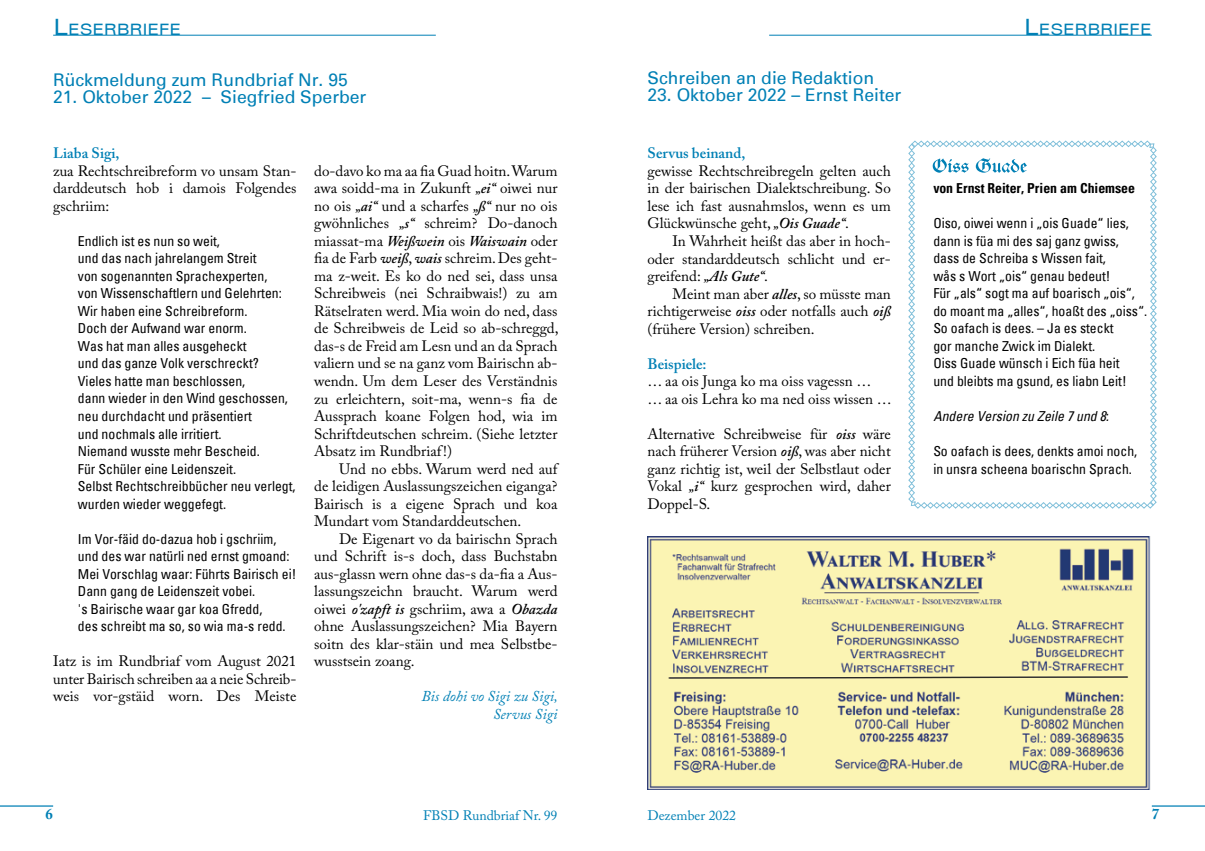
<style>
.page{position:relative;width:1205px;height:851px;background:#fff}
.page>*{position:absolute;margin:0;border:0;box-sizing:border-box;transform-origin:0 0}
.t1{font:17.5px "Univers";color:#0080b5}
.t2{font:expanded 15.75px "Univers";color:#0080b5}
.t3{font:15px/17.5px "Adobe Caslon Pro";color:#000;text-align:justify}
.t4{font:600 15px "Adobe Caslon Pro";color:#0080b5}
.t5{font:italic 15px/17.5px "Adobe Caslon Pro";color:#0080b5;text-align:right}
.t6{font:700 15px "Adobe Caslon Pro";color:#0080b5}
.t7{font:condensed 13.75px/17.5px "Univers";color:#000}
.t8{font:13.75px "Adobe Caslon Pro";color:#0080b5}
.t9{font:700 condensed 13.75px "Univers";color:#000}
.t10{font:italic condensed 13.75px "Univers";color:#000}
.s1{font-size:22.5px}
.s2{font-weight:600;font-style:italic}
</style>
<div class="page">
<hr style="left:0;top:805px;width:53px;height:1px;background:#0080b5">
<hr style="left:1152px;top:805px;width:53px;height:1px;background:#0080b5">
<hr style="left:769px;top:35px;width:383px;height:1px;background:#0080b5">
<hr style="left:53px;top:35px;width:383px;height:1px;background:#0080b5">
<svg style="left:908px;top:140px;width:249px;height:369px"></svg>
<img style="left:647px;top:536px;width:504px;height:253px">
<p class="t2" style="left:53px;top:20px;width:130px"><span class="s1">L</span>ESERBRIEFE</p>
<p class="t2" style="left:1023px;top:20px;width:130px"><span class="s1">L</span>ESERBRIEFE</p>
<p class="t1" style="left:53px;top:69px;width:296px">Rückmeldung zum Rundbriaf Nr. 95</p>
<p class="t1" style="left:53px;top:87px;width:315px">21. Oktober 2022 – Siegfried Sperber</p>
<p class="t4" style="left:53px;top:144px;width:68px">Liaba Sigi,</p>
<p class="t3" style="left:53px;top:162px;width:245px">zua Rechtschreibreform vo unsam Stan&shy;darddeutsch hob i damois Folgendes gschriim:</p>
<p class="t7" style="left:78px;top:232px;width:219px">Endlich ist es nun so weit,<br>und das nach jahrelangem Streit<br>von sogenannten Sprachexperten,<br>von Wissenschaftlern und Gelehrten:<br>Wir haben eine Schreibreform.<br>Doch der Aufwand war enorm.<br>Was hat man alles ausgeheckt<br>und das ganze Volk verschreckt?<br>Vieles hatte man beschlossen,<br>dann wieder in den Wind geschossen, neu durchdacht und präsentiert<br>und nochmals alle irritiert.<br>Niemand wusste mehr Bescheid.<br>Für Schüler eine Leidenszeit.<br>Selbst Rechtschreibbücher neu verlegt, wurden wieder weggefegt.</p>
<p class="t7" style="left:78px;top:529px;width:220px">Im Vor-fäid do-dazua hob i gschriim, und des war natürli ned ernst gmoand:<br>Mei Vorschlag waar: Führts Bairisch ei!<br>Dann gang de Leidenszeit vobei.<br>'s Bairische waar gar koa Gfredd,<br>des schreibt ma so, so wia ma-s redd.</p>
<p class="t3" style="left:53px;top:652px;width:245px">Iatz is im Rundbriaf vom August 2021 unter Bairisch schreiben aa a neie Schreib&shy;weis vor-gstäid worn. Des Meiste</p>
<p class="t3" style="left:314px;top:162px;width:246px">do-davo ko ma aa fia Guad hoitn. Warum awa soidd-ma in Zukunft <span class="s2">„ei“</span> oiwei nur no ois <span class="s2">„ai“</span> und a scharfes <span class="s2">„ß“</span> nur no ois gwöhnliches <span class="s2">„s“</span> schreim? Do-danoch miassat-ma <span class="s2">Weißwein</span> ois <span class="s2">Waiswain</span> oder fia de Farb <span class="s2">weiß</span>, <span class="s2">wais</span> schreim. Des geht&shy;ma z-weit. Es ko do ned sei, dass unsa Schreibweis (nei Schraibwais!) zu am Rätselraten werd. Mia woin do ned, dass de Schreibweis de Leid so ab-schreggd, das-s de Freid am Lesn und an da Sprach valiern und se na ganz vom Bairischn ab&shy;wendn. Um dem Leser des Verständnis zu erleichtern, soit-ma, wenn-s fia de Aussprach koane Folgen hod, wia im Schriftdeutschen schreim. (Siehe letzter Absatz im Rundbriaf!)</p>
<p class="t3" style="left:314px;top:459px;width:245px;text-indent:25px">Und no ebbs. Warum werd ned auf de leidigen Auslassungszeichen eiganga?<br>Bairisch is a eigene Sprach und koa Mundart vom Standarddeutschen.</p>
<p class="t3" style="left:314px;top:529px;width:245px;text-indent:25px">De Eigenart vo da bairischn Sprach und Schrift is-s doch, dass Buchstabn aus-glassn wern ohne das-s da-fia a Aus&shy;lassungszeichn braucht. Warum werd oiwei <span class="s2">o'zapft is</span> gschriim, awa a <span class="s2">Obazda </span>ohne Auslassungszeichen? Mia Bayern soitn des klar-stäin und mea Selbstbe&shy;wusstsein zoang.</p>
<p class="t5" style="left:421px;top:687px;width:138px">Bis dohi vo Sigi zu Sigi,<br>Servus Sigi</p>
<p class="t1" style="left:647px;top:67px;width:228px">Schreiben an die Redaktion</p>
<p class="t1" style="left:647px;top:84px;width:255px">23. Oktober 2022 – Ernst Reiter</p>
<p class="t4" style="left:647px;top:144px;width:99px">Servus beinand,</p>
<p class="t3" style="left:647px;top:162px;width:245px">gewisse Rechtschreibregeln gelten auch in der bairischen Dialektschreibung. So lese ich fast ausnahmslos, wenn es um Glückwünsche geht, <span class="s2">„Ois Guade“</span>.</p>
<p class="t3" style="left:647px;top:232px;width:245px;text-indent:25px">In Wahrheit heißt das aber in hoch&shy;oder standarddeutsch schlicht und er&shy;greifend: <span class="s2">„Als Gute“</span>.</p>
<p class="t3" style="left:647px;top:284px;width:245px;text-indent:25px">Meint man aber <span class="s2">alles</span>, so müsste man richtigerweise <span class="s2">oiss</span> oder notfalls auch <span class="s2">oiß </span>(frühere Version) schreiben.</p>
<p class="t4" style="left:647px;top:354px;width:61px">Beispiele:</p>
<p class="t3" style="left:647px;top:372px;width:246px">… aa ois Junga ko ma oiss vagessn …<br>… aa ois Lehra ko ma ned oiss wissen …</p>
<p class="t3" style="left:647px;top:424px;width:245px">Alternative Schreibweise für <span class="s2">oiss</span> wäre nach früherer Version <span class="s2">oiß</span>, was aber nicht ganz richtig ist, weil der Selbstlaut oder Vokal <span class="s2">„i“</span> kurz gesprochen wird, daher Doppel-S.</p>
<p class="t9" style="left:933px;top:180px;width:203px">von Ernst Reiter, Prien am Chiemsee</p>
<p class="t7" style="left:933px;top:214px;width:215px">Oiso, oiwei wenn i „ois Guade“ lies, dann is füa mi des saj ganz gwiss, dass de Schreiba s Wissen fait,<br>wås s Wort „ois“ genau bedeut!<br>Für „als“ sogt ma auf boarisch „ois“, do moant ma „alles“, hoaßt des „oiss“.<br>So oafach is dees. – Ja es steckt<br>gor manche Zwick im Dialekt.<br>Oiss Guade wünsch i Eich füa heit<br>und bleibts ma gsund, es liabn Leit!</p>
<p class="t10" style="left:933px;top:407px;width:177px">Andere Version zu Zeile 7 und 8:</p>
<p class="t7" style="left:933px;top:442px;width:205px">So oafach is dees, denkts amoi noch, in unsra scheena boarischn Sprach.</p>
<p class="t6" style="left:46px;top:805px;width:9px">6</p>
<p class="t8" style="left:423px;top:807px;width:136px">FBSD Rundbriaf Nr. 99</p>
<p class="t8" style="left:647px;top:807px;width:90px">Dezember 2022</p>
<p class="t6" style="left:1152px;top:805px;width:9px">7</p>
</div>
